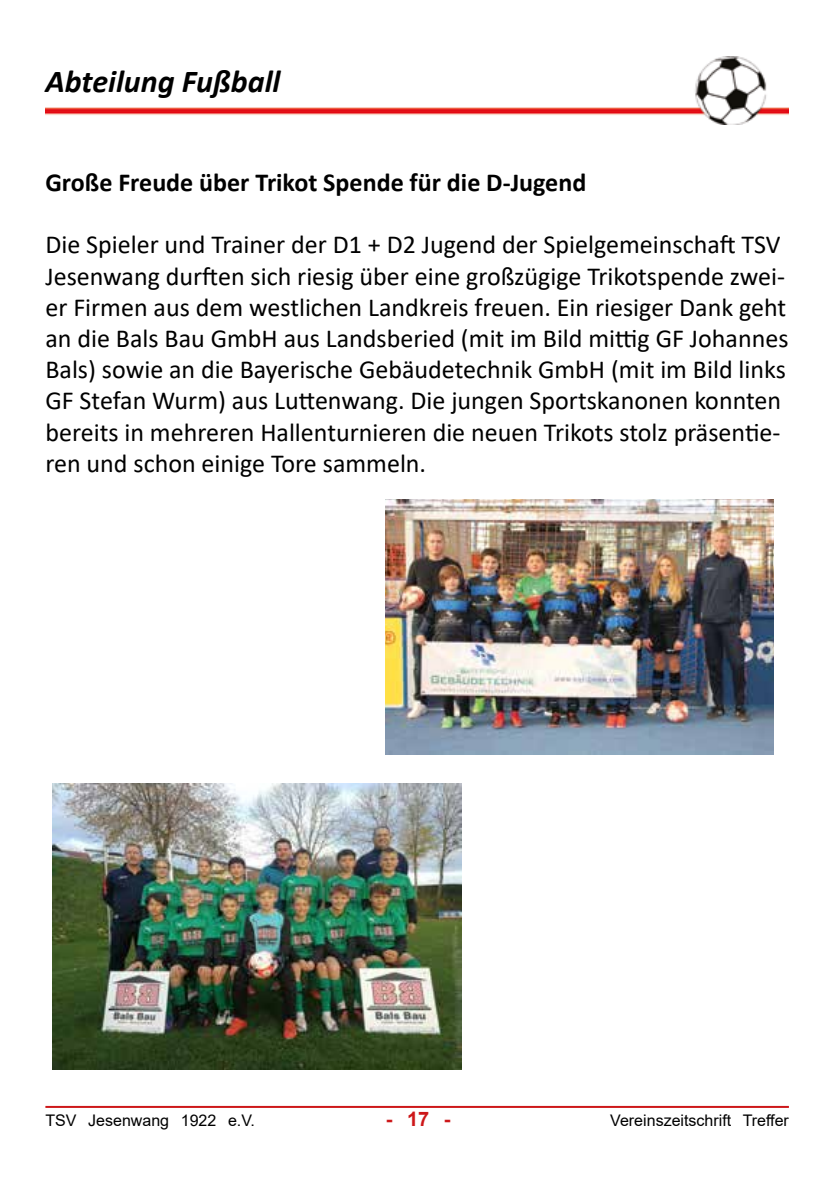
<style>
.page{position:relative;width:840px;height:1191px;background:#fff}
.page>*{position:absolute;margin:0;border:0;box-sizing:border-box;transform-origin:0 0}
.t1{font:italic 700 32px "Calibri";color:#000}
.t2{font:26px/31.2px "Calibri";color:#000}
.t3{font:700 26px "Calibri";color:#000}
.t4{font:700 20px "Arial";color:#cd1719}
.t5{font:16px "Arial";color:#000}
</style>
<div class="page">
<hr style="left:45px;top:1106px;width:743px;height:2px;background:#cd1719">
<img style="left:45px;top:57px;width:743px;height:68px">
<img style="left:53px;top:783px;width:408px;height:286px">
<img style="left:386px;top:499px;width:387px;height:255px">
<p class="t1" style="left:45px;top:59px;width:236px">Abteilung Fußball</p>
<p class="t3" style="left:45px;top:164px;width:542px">Große Freude über Trikot Spende für die D-Jugend</p>
<p class="t2" style="left:45px;top:228px;width:744px">Die Spieler und Trainer der D1 + D2 Jugend der Spielgemeinschaft TSV Jesenwang durften sich riesig über eine großzügige Trikotspende zwei&shy;er Firmen aus dem westlichen Landkreis freuen. Ein riesiger Dank geht an die Bals Bau GmbH aus Landsberied (mit im Bild mittig GF Johannes Bals) sowie an die Bayerische Gebäudetechnik GmbH (mit im Bild links GF Stefan Wurm) aus Luttenwang. Die jungen Sportskanonen konnten bereits in mehreren Hallenturnieren die neuen Trikots stolz präsentie&shy;ren und schon einige Tore sammeln.</p>
<p class="t5" style="left:45px;top:1109px;width:211px">TSV Jesenwang 1922 e.V.</p>
<p class="t4" style="left:385px;top:1105px;width:66px">- 17 -</p>
<p class="t5" style="left:610px;top:1109px;width:180px">Vereinszeitschrift Treffer</p>
</div>
